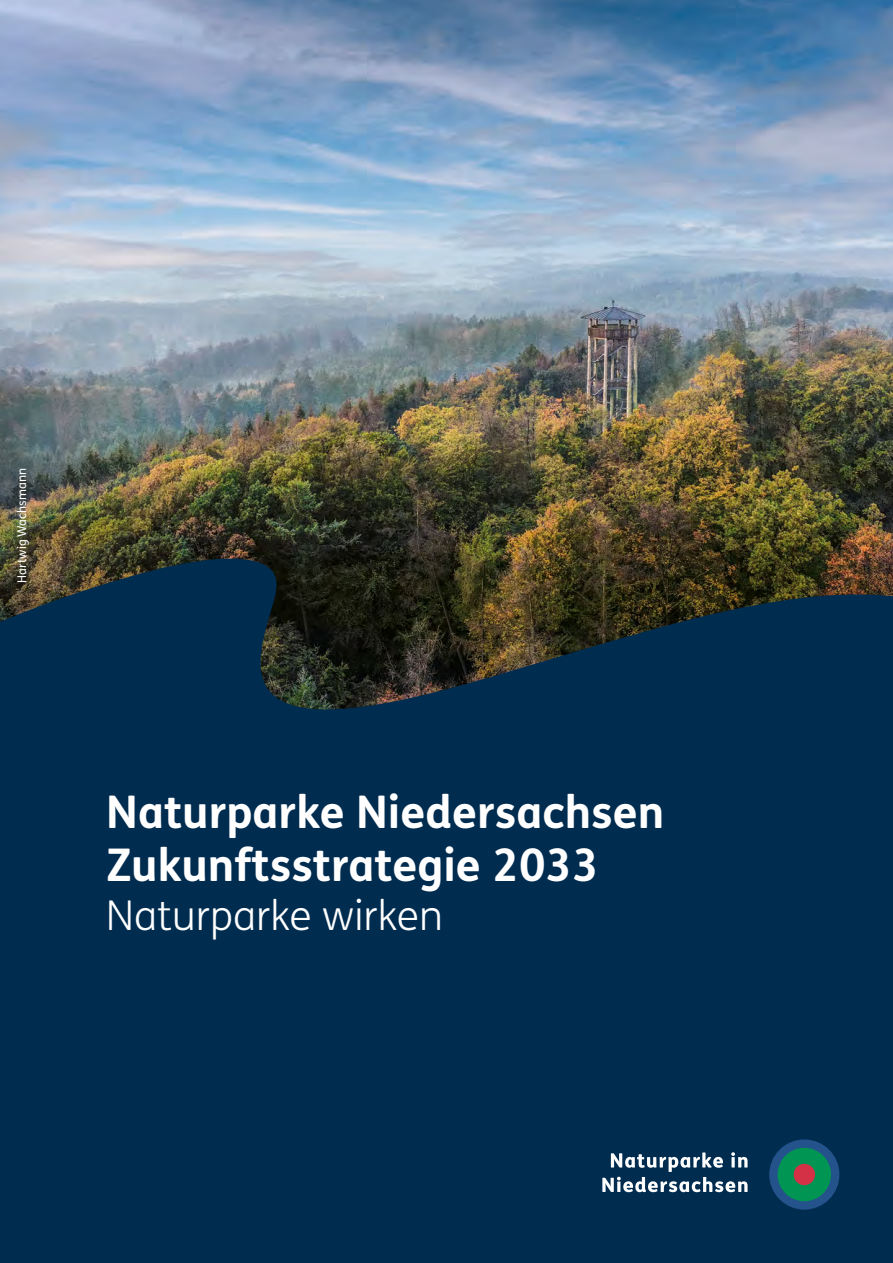
<style>
.page{position:relative;width:893px;height:1263px;background:#fff}
.page>*{position:absolute;margin:0;border:0;box-sizing:border-box;transform-origin:0 0}
.t1{font:700 45px/52.5px "FS Me";color:#fff}
.t2{font:300 41.1px "FS Me";color:#fff}
.t3{font:12.15px "FS Me";letter-spacing:.005em;color:#fff}
</style>
<div class="page">
<img style="left:0;top:0;width:893px;height:407px">
<img style="left:0;top:407px;width:893px;height:856px">
<div style="left:769px;top:1139px;width:70px;height:70px;background:#23538a;border-radius:50%"></div>
<div style="left:778px;top:1148px;width:53px;height:53px;background:#009553;border-radius:50%"></div>
<div style="left:794px;top:1164px;width:21px;height:21px;background:#d53146;border-radius:50%"></div>
<svg style="left:602px;top:1152px;width:145px;height:40px"></svg>
<p class="t3" style="left:13px;top:583px;width:116px;rotate:-90deg">Hartwig Wachsmann</p>
<p class="t1" style="left:106px;top:784px;width:560px">Naturparke Niedersachsen<br>Zukunftsstrategie 2033</p>
<p class="t2" style="left:106px;top:887px;width:338px">Naturparke wirken</p>
</div>
